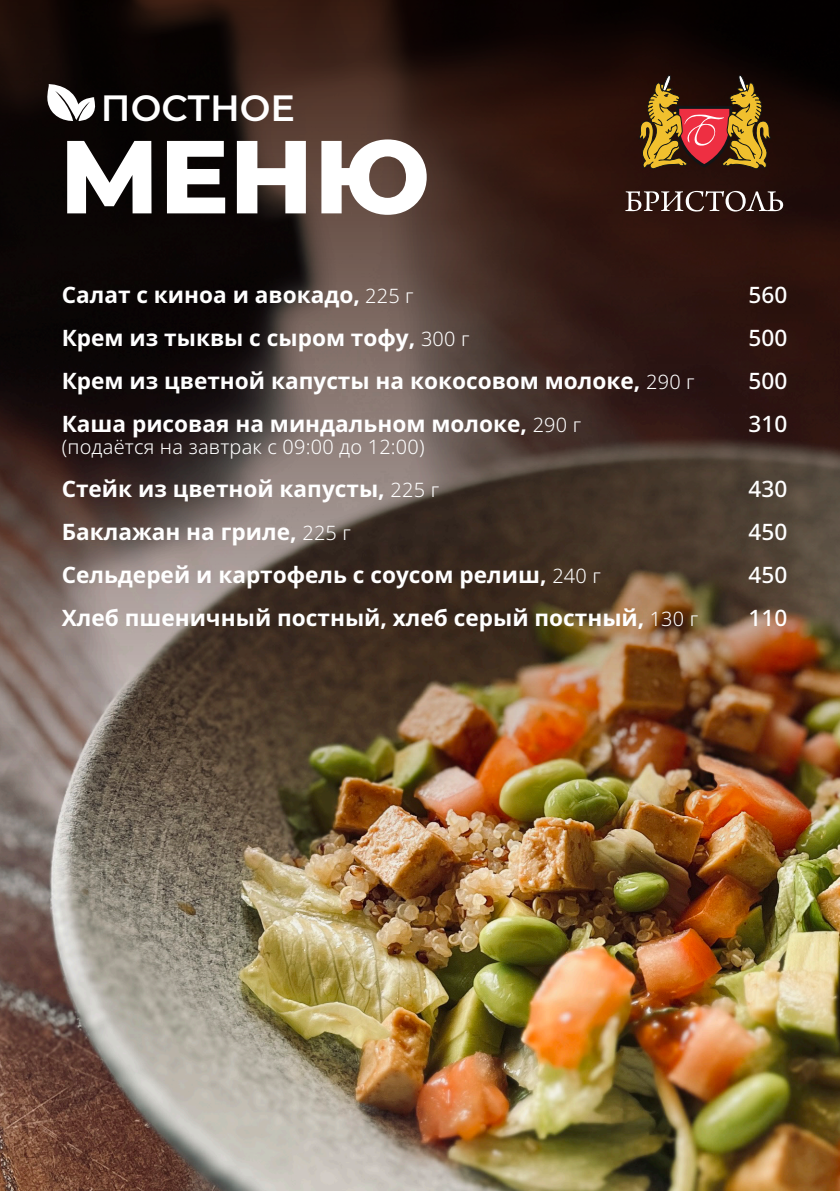
<style>
.page{position:relative;width:840px;height:1191px;background:#fff}
.page>*{position:absolute;margin:0;border:0;box-sizing:border-box;transform-origin:0 0}
.t1{font:800 103.4px "Montserrat";color:#fff}
.t2{font:600 36.4px "Montserrat";color:#fff}
.t3{font:700 22.6px/43px "Noto Sans";color:#fff}
.t4{font:500 22.6px/43px "Noto Sans";color:#fff;text-align:justify}
.t5{font:300 19.8px "Noto Sans";letter-spacing:.01em;color:#fff}
.s1{font-weight:300;font-size:19.8px}
</style>
<div class="page">
<img style="left:0;top:876px;width:839px;height:315px">
<img style="left:0;top:0;width:839px;height:876px">
<svg style="left:638px;top:75px;width:133px;height:94px;background:#834f23"></svg>
<svg style="left:625px;top:191px;width:157px;height:20px"></svg>
<svg style="left:44px;top:84px;width:53px;height:38px"></svg>
<h2 class="t2" style="left:101px;top:82px;width:195px">ПОСТНОЕ</h2>
<h1 class="t1" style="left:59px;top:101px;width:372px">МЕНЮ</h1>
<p class="t3" style="left:62px;top:274px;width:634px">Салат с киноа и авокадо, <span class="s1">225 г<br></span>Крем из тыквы с сыром тофу, <span class="s1">300 г<br></span>Крем из цветной капусты на кокосовом молоке, <span class="s1">290 г </span>Каша рисовая на миндальном молоке, <span class="s1">290 г</span></p>
<p class="t5" style="left:62px;top:435px;width:364px">(подаётся на завтрак с 09:00 до 12:00)</p>
<p class="t3" style="left:62px;top:467px;width:637px">Стейк из цветной капусты, <span class="s1">225 г<br></span>Баклажан на гриле, <span class="s1">225 г<br></span>Сельдерей и картофель с соусом релиш, <span class="s1">240 г<br></span>Хлеб пшеничный постный, хлеб серый постный, <span class="s1">130 г</span></p>
<p class="t4" style="left:748px;top:274px;width:40px">560<br>500<br>500<br>310</p>
<p class="t4" style="left:748px;top:467px;width:40px">430<br>450<br>450<br>110</p>
</div>
